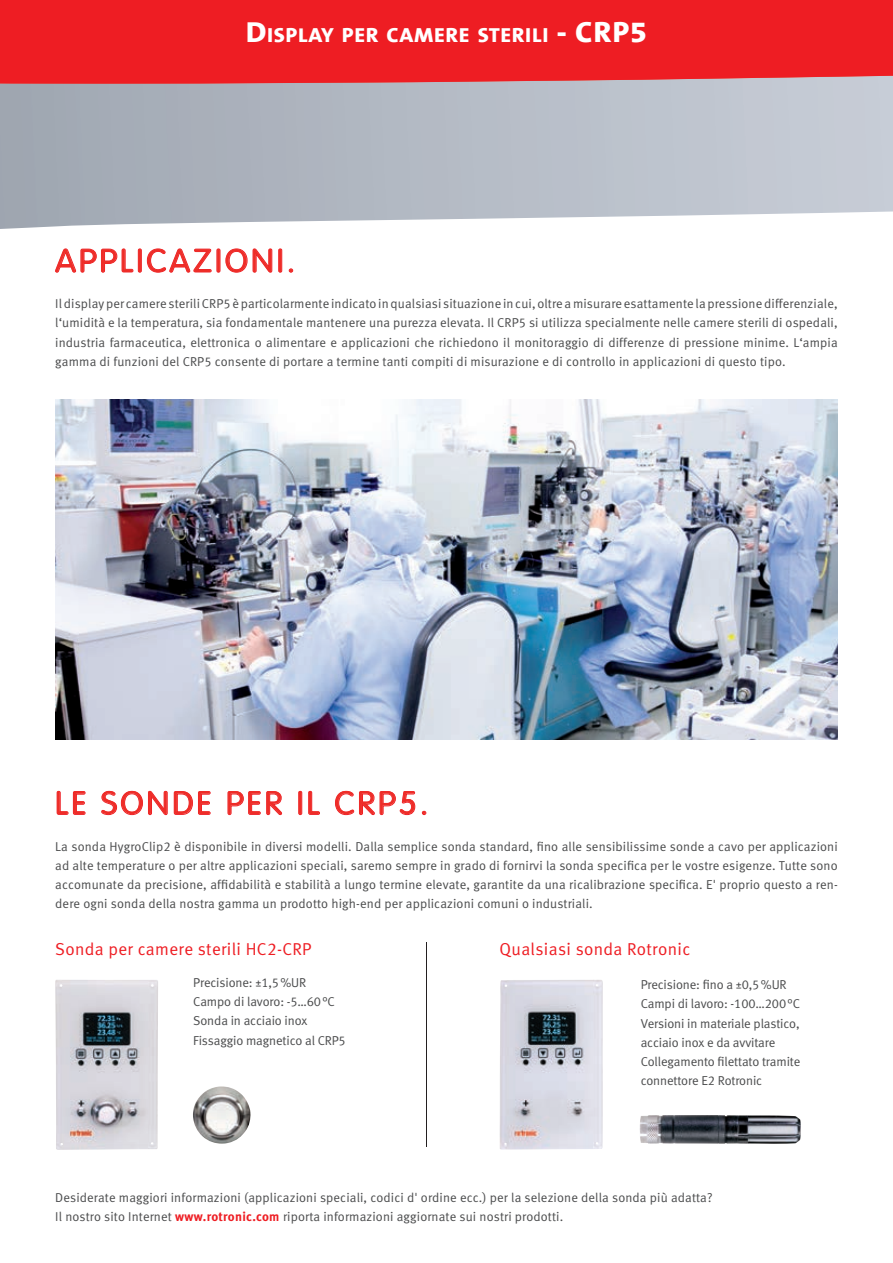
<style>
.page{position:relative;width:893px;height:1263px;background:#fff}
.page>*{position:absolute;margin:0;border:0;box-sizing:border-box;transform-origin:0 0}
.t1{font:300 32.1px "VAG Rounded LT";letter-spacing:.09em;color:#ee2d28;scale:1.05 1}
.t2{font:800 20.55px "The Mix B8";letter-spacing:.03em;color:#fff;scale:1.08 1}
.t3{font:17.25px "Meta Normal LF";letter-spacing:.02em;color:#ee1d23}
.t4{font:12.9px/19.2px "Meta Normal LF";letter-spacing:.01em;color:#4b4c4d;text-align:justify}
.t5{font:12.9px/19.2px "Meta Normal LF";letter-spacing:-.01em;color:#4b4c4d}
.s1{font-size:29.25px}
.s2{font-family:"Meta Bold LF";color:#ee1d23}
</style>
<div class="page">
<img style="left:55px;top:400px;width:783px;height:340px">
<img style="left:640px;top:1115px;width:161px;height:29px">
<img style="left:193px;top:1086px;width:58px;height:58px">
<img style="left:500px;top:980px;width:103px;height:169px">
<img style="left:55px;top:980px;width:103px;height:170px">
<hr style="left:426px;top:942px;width:1px;height:204px;background:#231f20">
<div style="left:0;top:0;width:893px;height:84px;background:#ee1d23"></div>
<svg style="left:55px;top:248px;width:79px;height:25px"></svg>
<div style="left:138px;top:249px;width:4px;height:24px;border:1px solid #ee1d23"></div>
<svg style="left:147px;top:248px;width:65px;height:25px"></svg>
<div style="left:217px;top:249px;width:3px;height:24px;border:1px solid #ee1d23"></div>
<svg style="left:225px;top:248px;width:48px;height:25px"></svg>
<div style="left:278px;top:249px;width:4px;height:24px;border:1px solid #ee1d23"></div>
<svg style="left:289px;top:268px;width:4px;height:5px"></svg>
<svg style="left:56px;top:791px;width:30px;height:24px"></svg>
<svg style="left:101px;top:791px;width:67px;height:24px"></svg>
<svg style="left:174px;top:791px;width:37px;height:24px"></svg>
<svg style="left:227px;top:791px;width:55px;height:24px"></svg>
<div style="left:298px;top:791px;width:4px;height:24px;border:1px solid #ee1d23"></div>
<svg style="left:308px;top:791px;width:12px;height:24px"></svg>
<svg style="left:335px;top:791px;width:81px;height:24px"></svg>
<svg style="left:422px;top:811px;width:4px;height:4px"></svg>
<h2 class="t2" style="left:246px;top:24px;width:373px"><span class="s1">D</span>ISPLAY PER CAMERE STERILI <span class="s1">- CRP5</span></h2>
<h1 class="t1" style="left:55px;top:242px;width:230px">APPLICAZIONI.</h1>
<p class="t4" style="left:55px;top:294px;width:784px">Il display per camere sterili CRP5 è particolarmente indicato in qualsiasi situazione in cui, oltre a misurare esattamente la pressione differenziale, l‘umidità e la temperatura, sia fondamentale mantenere una purezza elevata. Il CRP5 si utilizza specialmente nelle camere sterili di ospedali, industria farmaceutica, elettronica o alimentare e applicazioni che richiedono il monitoraggio di differenze di pressione minime. L‘ampia gamma di funzioni del CRP5 consente di portare a termine tanti compiti di misurazione e di controllo in applicazioni di questo tipo.</p>
<h1 class="t1" style="left:55px;top:785px;width:357px">LE SONDE PER IL CRP5.</h1>
<p class="t4" style="left:55px;top:836px;width:784px">La sonda HygroClip2 è disponibile in diversi modelli. Dalla semplice sonda standard, fino alle sensibilissime sonde a cavo per applicazioni ad alte temperature o per altre applicazioni speciali, saremo sempre in grado di fornirvi la sonda specifica per le vostre esigenze. Tutte sono accomunate da precisione, affidabilità e stabilità a lungo termine elevate, garantite da una ricalibrazione specifica. E' proprio questo a ren&shy;dere ogni sonda della nostra gamma un prodotto high-end per applicazioni comuni o industriali.</p>
<h3 class="t3" style="left:55px;top:939px;width:258px">Sonda per camere sterili HC2-CRP</h3>
<p class="t5" style="left:193px;top:973px;width:154px">Precisione: ±1,5 %UR<br>Campo di lavoro: -5…60 °C<br>Sonda in acciaio inox<br>Fissaggio magnetico al CRP5</p>
<h3 class="t3" style="left:500px;top:939px;width:192px">Qualsiasi sonda Rotronic</h3>
<p class="t5" style="left:641px;top:975px;width:161px">Precisione: fino a ±0,5 %UR<br>Campi di lavoro: -100…200 °C<br>Versioni in materiale plastico, acciaio inox e da avvitare<br>Collegamento filettato tramite connettore E2 Rotronic</p>
<p class="t4" style="left:55px;top:1187px;width:659px">Desiderate maggiori informazioni (applicazioni speciali, codici d' ordine ecc.) per la selezione della sonda più adatta?<br>Il nostro sito Internet <span class="s2">www.rotronic.com</span> riporta informazioni aggiornate sui nostri prodotti.</p>
</div>
